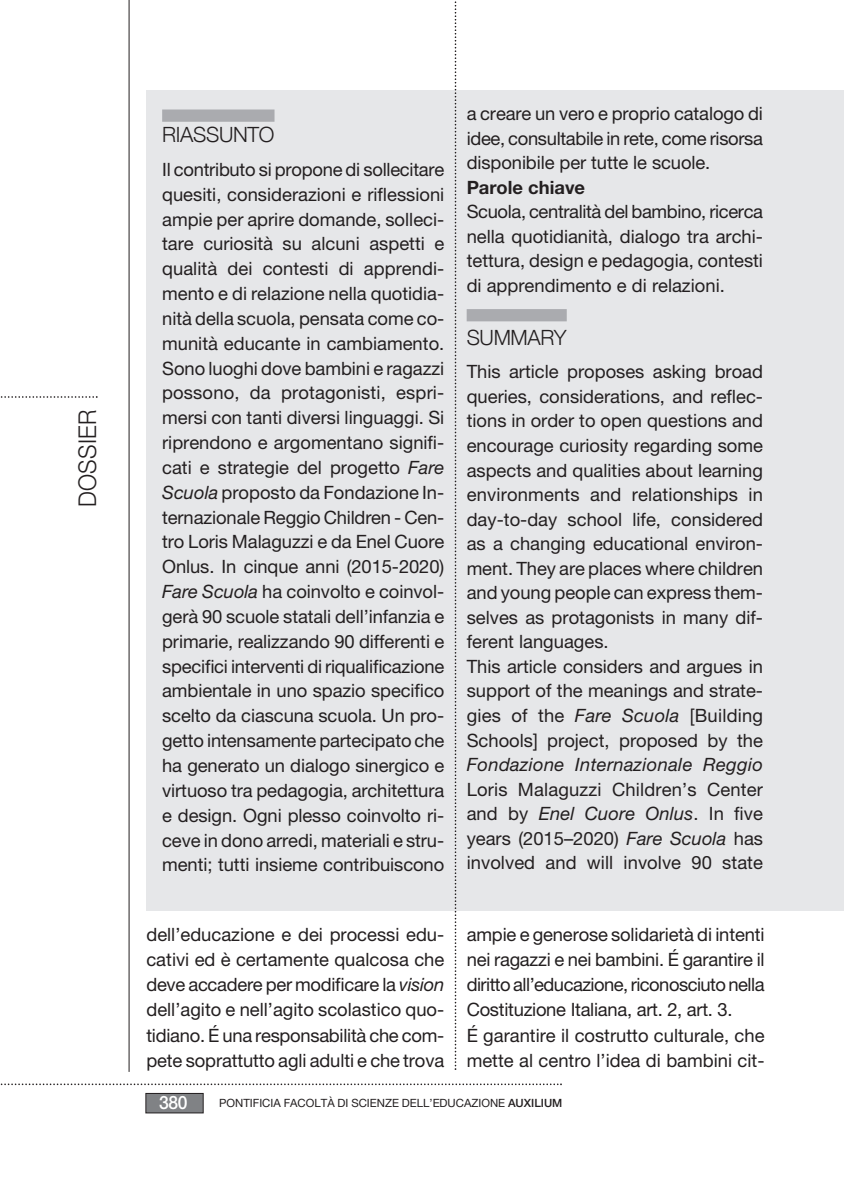
<style>
.page{position:relative;width:844px;height:1191px;background:#fff}
.page>*{position:absolute;margin:0;border:0;box-sizing:border-box;transform-origin:0 0}
.t1{font:300 24.5px "Helvetica Neue LT Pro";letter-spacing:.015em;color:#231f20;scale:.94 1}
.t2{font:300 21px "Helvetica Neue";letter-spacing:-.015em;color:#231f20}
.t3{font:18.38px/24.8px "Helvetica Neue LT Pro";color:#231f20;text-align:justify}
.t4{font:700 18.38px "Helvetica Neue LT Pro";color:#231f20}
.t5{font:500 18.38px "Helvetica Neue LT Pro";color:#fff;scale:.95 1}
.t6{font:11.38px "Helvetica Neue LT Pro";color:#231f20}
.s1{font-style:italic}
.s2{font-weight:500}
</style>
<div class="page">
<div style="left:146px;top:90px;width:697px;height:820px;background:#e6e7e9"></div>
<div style="left:146px;top:1093px;width:57px;height:19px;background:#808285"></div>
<div style="left:146px;top:1093px;width:57px;height:20px;border:1px solid #231f20"></div>
<hr style="left:129px;top:0;width:1px;height:1071px;background:#231f20">
<svg style="left:0;top:1083px;width:561px;height:2px"></svg>
<svg style="left:0;top:396px;width:98px;height:2px"></svg>
<svg style="left:454px;top:1px;width:2px;height:1069px"></svg>
<div style="left:162px;top:109px;width:112px;height:13px;background:#aaabaf"></div>
<div style="left:466px;top:309px;width:100px;height:12px;background:#aaabaf"></div>
<p class="t1" style="left:73px;top:507px;width:106px;rotate:-90deg">DOSSIER</p>
<p class="t2" style="left:162px;top:122px;width:114px">RIASSUNTO</p>
<p class="t3" style="left:162px;top:159px;width:283px">Il contributo si propone di sollecitare quesiti, considerazioni e riflessioni ampie per aprire domande, solleci&shy;tare curiosità su alcuni aspetti e qualità dei contesti di apprendi&shy;mento e di relazione nella quotidia&shy;nità della scuola, pensata come co&shy;munità educante in cambiamento.<br>Sono luoghi dove bambini e ragazzi possono, da protagonisti, espri&shy;mersi con tanti diversi linguaggi. Si riprendono e argomentano signifi&shy;cati e strategie del progetto <span class="s1">Fare Scuola</span> proposto da Fondazione In&shy;ternazionale Reggio Children - Cen&shy;tro Loris Malaguzzi e da Enel Cuore Onlus. In cinque anni (2015-2020)<br><span class="s1">Fare Scuola</span> ha coinvolto e coinvol&shy;gerà 90 scuole statali dell’infanzia e primarie, realizzando 90 differenti e specifici interventi di riqualificazione ambientale in uno spazio specifico scelto da ciascuna scuola. Un pro&shy;getto intensamente partecipato che ha generato un dialogo sinergico e virtuoso tra pedagogia, architettura e design. Ogni plesso coinvolto ri&shy;ceve in dono arredi, materiali e stru&shy;menti; tutti insieme contribuiscono</p>
<p class="t3" style="left:466px;top:103px;width:298px">a creare un vero e proprio catalogo di idee, consultabile in rete, come risorsa disponibile per tutte le scuole.</p>
<p class="t4" style="left:466px;top:180px;width:120px">Parole chiave</p>
<p class="t3" style="left:466px;top:201px;width:298px">Scuola, centralità del bambino, ricerca nella quotidianità, dialogo tra archi&shy;tettura, design e pedagogia, contesti di apprendimento e di relazioni.</p>
<p class="t2" style="left:466px;top:325px;width:102px">SUMMARY</p>
<p class="t3" style="left:466px;top:361px;width:298px">This article proposes asking broad queries, considerations, and reflec&shy;tions in order to open questions and encourage curiosity regarding some aspects and qualities about learning environments and relationships in day-to-day school life, considered as a changing educational environ&shy;ment. They are places where children and young people can express them&shy;selves as protagonists in many dif&shy;ferent languages.</p>
<p class="t3" style="left:466px;top:656px;width:298px">This article considers and argues in support of the meanings and strate&shy;gies of the <span class="s1">Fare Scuola</span> [Building Schools] project, proposed by the <span class="s1">Fondazione Internazionale Reggio </span>Loris Malaguzzi Children’s Center and by <span class="s1">Enel Cuore Onlus</span>. In five years (2015–2020) <span class="s1">Fare Scuola</span> has involved and will involve 90 state</p>
<p class="t3" style="left:146px;top:924px;width:299px">dell’educazione e dei processi edu&shy;cativi ed è certamente qualcosa che deve accadere per modificare la <span class="s1">vision </span>dell’agito e nell’agito scolastico quo&shy;tidiano. É una responsabilità che com&shy;pete soprattutto agli adulti e che trova</p>
<p class="t3" style="left:466px;top:924px;width:299px">ampie e generose solidarietà di intenti nei ragazzi e nei bambini. É garantire il diritto all’educazione, riconosciuto nella Costituzione Italiana, art. 2, art. 3.</p>
<p class="t3" style="left:466px;top:1024px;width:299px">É garantire il costrutto culturale, che mette al centro l’idea di bambini cit-</p>
<p class="t5" style="left:159px;top:1095px;width:32px">380</p>
<p class="t6" style="left:219px;top:1098px;width:345px">PONTIFICIA FACOLTÀ DI SCIENZE DELL’EDUCAZIONE <span class="s2">AUXILIUM</span></p>
</div>
